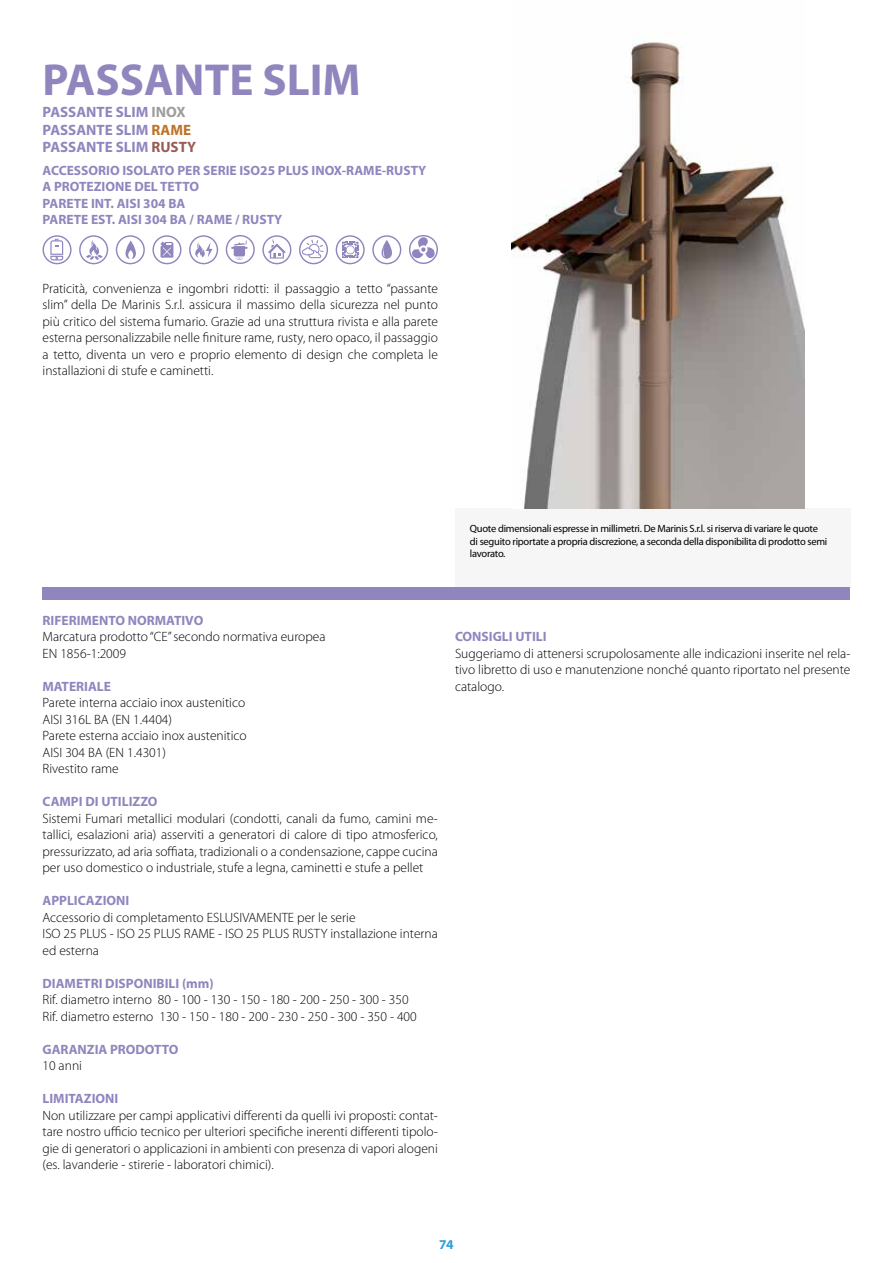
<style>
.page{position:relative;width:893px;height:1263px;background:#fff}
.page>*{position:absolute;margin:0;border:0;box-sizing:border-box;transform-origin:0 0}
.t1{font:700 45px "Myriad Pro";color:#9185be}
.t2{font:700 15px "Myriad Pro";color:#9185be}
.t3{font:300 13.5px/16.5px "Myriad Pro";color:#000;text-align:justify}
.t4{font:700 13.5px/16.2px "Myriad Pro";color:#9185be}
.t5{font:700 13.5px "Myriad Pro";color:#2c9fda}
.t6{font:10.5px/12.6px "Myriad Pro";letter-spacing:-.025em;color:#000}
.s1{color:#9d9d9c}
.s2{color:#975c54}
.s3{color:#be7226}
</style>
<div class="page">
<svg style="left:43px;top:235px;width:29px;height:29px"></svg>
<svg style="left:79px;top:235px;width:29px;height:29px"></svg>
<svg style="left:116px;top:235px;width:29px;height:29px"></svg>
<svg style="left:152px;top:235px;width:29px;height:29px"></svg>
<svg style="left:189px;top:235px;width:29px;height:29px"></svg>
<svg style="left:226px;top:235px;width:29px;height:29px"></svg>
<svg style="left:336px;top:235px;width:29px;height:29px"></svg>
<svg style="left:262px;top:235px;width:29px;height:29px"></svg>
<svg style="left:299px;top:235px;width:29px;height:29px"></svg>
<svg style="left:372px;top:235px;width:29px;height:29px"></svg>
<svg style="left:409px;top:235px;width:29px;height:29px"></svg>
<div style="left:455px;top:508px;width:395px;height:80px;background:#f6f6f6"></div>
<div style="left:43px;top:588px;width:807px;height:12px;background:#9185be"></div>
<img style="left:511px;top:41px;width:293px;height:467px">
<h1 class="t1" style="left:43px;top:51px;width:320px">PASSANTE SLIM</h1>
<p class="t2" style="left:43px;top:102px;width:145px">PASSANTE SLIM <span class="s1">INOX</span></p>
<p class="t2" style="left:43px;top:137px;width:155px">PASSANTE SLIM <span class="s2">RUSTY</span></p>
<p class="t2" style="left:43px;top:120px;width:150px">PASSANTE SLIM <span class="s3">RAME</span></p>
<p class="t4" style="left:43px;top:162px;width:385px">ACCESSORIO ISOLATO PER SERIE ISO25 PLUS INOX-RAME-RUSTY A PROTEZIONE DEL TETTO<br>PARETE INT. AISI 304 BA<br>PARETE EST. AISI 304 BA / RAME / RUSTY</p>
<p class="t3" style="left:43px;top:280px;width:397px">Praticità, convenienza e ingombri ridotti: il passaggio a tetto “passante slim” della De Marinis S.r.l. assicura il massimo della sicurezza nel punto più critico del sistema fumario. Grazie ad una struttura rivista e alla parete esterna personalizzabile nelle finiture rame, rusty, nero opaco, il passaggio a tetto, diventa un vero e proprio elemento di design che completa le installazioni di stufe e caminetti.</p>
<p class="t6" style="left:470px;top:522px;width:359px">Quote dimensionali espresse in millimetri. De Marinis S.r.l. si riserva di variare le quote di seguito riportate a propria discrezione, a seconda della disponibilita di prodotto semi lavorato.</p>
<p class="t4" style="left:43px;top:612px;width:162px">RIFERIMENTO NORMATIVO</p>
<p class="t3" style="left:43px;top:629px;width:285px">Marcatura prodotto “CE” secondo normativa europea<br>EN 1856-1:2009</p>
<p class="t4" style="left:43px;top:678px;width:70px">MATERIALE</p>
<p class="t3" style="left:43px;top:695px;width:206px;text-align:left">Parete interna acciaio inox austenitico<br>AISI 316L BA (EN 1.4404)<br>Parete esterna acciaio inox austenitico<br>AISI 304 BA (EN 1.4301)<br>Rivestito rame</p>
<p class="t4" style="left:43px;top:793px;width:116px">CAMPI DI UTILIZZO</p>
<p class="t3" style="left:43px;top:810px;width:397px">Sistemi Fumari metallici modulari (condotti, canali da fumo, camini me&shy;tallici, esalazioni aria) asserviti a generatori di calore di tipo atmosferico, pressurizzato, ad aria soffiata, tradizionali o a condensazione, cappe cucina per uso domestico o industriale, stufe a legna, caminetti e stufe a pellet</p>
<p class="t4" style="left:43px;top:892px;width:88px">APPLICAZIONI</p>
<p class="t3" style="left:43px;top:909px;width:397px;text-align:left">Accessorio di completamento ESLUSIVAMENTE per le serie<br>ISO 25 PLUS - ISO 25 PLUS RAME - ISO 25 PLUS RUSTY installazione interna ed esterna</p>
<p class="t4" style="left:43px;top:975px;width:173px">DIAMETRI DISPONIBILI (mm)</p>
<p class="t3" style="left:43px;top:991px;width:376px">Rif. diametro interno 80 - 100 - 130 - 150 - 180 - 200 - 250 - 300 - 350<br>Rif. diametro esterno 130 - 150 - 180 - 200 - 230 - 250 - 300 - 350 - 400</p>
<p class="t4" style="left:43px;top:1041px;width:138px">GARANZIA PRODOTTO</p>
<p class="t3" style="left:43px;top:1057px;width:41px">10 anni</p>
<p class="t4" style="left:43px;top:1090px;width:77px">LIMITAZIONI</p>
<p class="t3" style="left:43px;top:1107px;width:397px">Non utilizzare per campi applicativi differenti da quelli ivi proposti: contat&shy;tare nostro ufficio tecnico per ulteriori specifiche inerenti differenti tipolo&shy;gie di generatori o applicazioni in ambienti con presenza di vapori alogeni (es. lavanderie - stirerie - laboratori chimici).</p>
<p class="t4" style="left:455px;top:628px;width:93px">CONSIGLI UTILI</p>
<p class="t3" style="left:455px;top:645px;width:397px">Suggeriamo di attenersi scrupolosamente alle indicazioni inserite nel rela&shy;tivo libretto di uso e manutenzione nonché quanto riportato nel presente catalogo.</p>
<p class="t5" style="left:439px;top:1235px;width:16px">74</p>
</div>
